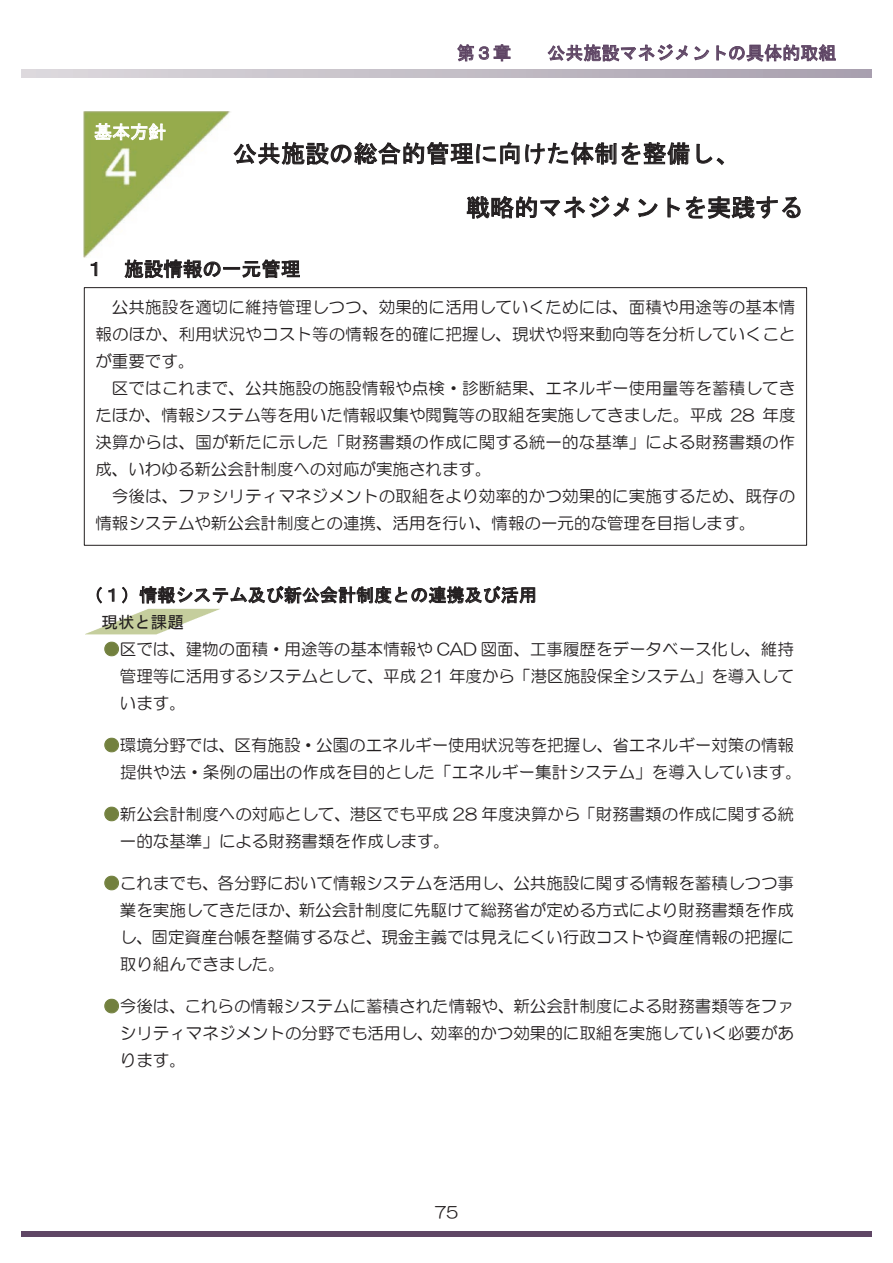
<style>
.page{position:relative;width:893px;height:1263px;background:#fff}
.page>*{position:absolute;margin:0;border:0;box-sizing:border-box;transform-origin:0 0}
.t1{font:24px "MS Gothic";letter-spacing:.005em;color:#231f20}
.t2{font:19.5px "MS Gothic";color:#231f20}
.t3{font:18px "MS Gothic";letter-spacing:.005em;color:#231f20}
.t4{font:18px "MS Gothic";letter-spacing:.005em;color:#5f4665}
.t5{font:18px "MS Gothic";color:#fff}
.t6{font:16.5px/27px "HG Maru Gothic MPRO";letter-spacing:.005em;color:#231f20;text-align:justify}
.t7{font:16.5px "MS Gothic";letter-spacing:.005em;color:#231f20}
.t8{font:15.75px "HG Maru Gothic MPRO";color:#231f20}
.s1{color:#72803e}
</style>
<div class="page">
<img style="left:85px;top:612px;width:115px;height:22px">
<img style="left:83px;top:112px;width:147px;height:146px">
<svg style="left:94px;top:123px;width:72px;height:17px"></svg>
<svg style="left:91px;top:262px;width:6px;height:14px"></svg>
<svg style="left:124px;top:259px;width:176px;height:20px"></svg>
<svg style="left:97px;top:587px;width:5px;height:17px"></svg>
<svg style="left:108px;top:588px;width:6px;height:14px"></svg>
<svg style="left:122px;top:587px;width:5px;height:17px"></svg>
<svg style="left:139px;top:586px;width:396px;height:31px"></svg>
<svg style="left:104px;top:642px;width:15px;height:14px"></svg>
<svg style="left:104px;top:738px;width:15px;height:14px"></svg>
<svg style="left:104px;top:807px;width:15px;height:14px"></svg>
<svg style="left:104px;top:876px;width:15px;height:14px"></svg>
<svg style="left:104px;top:999px;width:15px;height:14px"></svg>
<div style="left:0;top:1231px;width:893px;height:6px;background:#5f4665"></div>
<svg style="left:233px;top:142px;width:568px;height:77px"></svg>
<svg style="left:21px;top:70px;width:851px;height:8px;background:#c2bdc6"></svg>
<svg style="left:457px;top:44px;width:54px;height:18px"></svg>
<svg style="left:547px;top:44px;width:141px;height:26px"></svg>
<svg style="left:694px;top:46px;width:15px;height:14px"></svg>
<svg style="left:716px;top:44px;width:120px;height:26px"></svg>
<div style="left:84px;top:287px;width:723px;height:259px;border:1px solid #231f20"></div>
<div style="left:0;top:0;width:21px;height:1263px;background:#fff"></div>
<div style="left:872px;top:0;width:21px;height:1263px;background:#fff"></div>
<p class="t5" style="left:94px;top:123px;width:74px">基本方針</p>
<p class="t4" style="left:457px;top:44px;width:56px">第３章</p>
<p class="t4" style="left:547px;top:44px;width:291px">公共施設マネジメントの具体的取組</p>
<h1 class="t1" style="left:233px;top:142px;width:507px">公共施設の総合的管理に向けた体制を整備し、</h1>
<h1 class="t1" style="left:466px;top:195px;width:339px">戦略的マネジメントを実践する</h1>
<p class="t2" style="left:85px;top:259px;width:217px">１ 施設情報の一元管理</p>
<p class="t6" style="left:96px;top:293px;width:701px;text-indent:16px">公共施設を適切に維持管理しつつ、効果的に活用していくためには、面積や用途等の基本情報のほか、利用状況やコスト等の情報を的確に把握し、現状や将来動向等を分析していくことが重要です。</p>
<p class="t6" style="left:95px;top:374px;width:701px;text-indent:16px">区ではこれまで、公共施設の施設情報や点検・診断結果、エネルギー使用量等を蓄積してきたほか、情報システム等を用いた情報収集や閲覧等の取組を実施してきました。平成 28 年度決算からは、国が新たに示した「財務書類の作成に関する統一的な基準」による財務書類の作成、いわゆる新公会計制度への対応が実施されます。</p>
<p class="t6" style="left:95px;top:482px;width:701px;text-indent:16px">今後は、ファシリティマネジメントの取組をより効率的かつ効果的に実施するため、既存の情報システムや新公会計制度との連携、活用を行い、情報の一元的な管理を目指します。</p>
<p class="t3" style="left:85px;top:586px;width:453px">（１）情報システム及び新公会計制度との連携及び活用</p>
<p class="t7" style="left:101px;top:614px;width:84px">現状と課題</p>
<p class="t6" style="left:120px;top:635px;width:675px;text-indent:-17px"><span class="s1">●</span>区では、建物の面積・用途等の基本情報や CAD 図面、工事履歴をデータベース化し、維持管理等に活用するシステムとして、平成 21 年度から「港区施設保全システム」を導入しています。</p>
<p class="t6" style="left:120px;top:731px;width:683px;text-indent:-17px"><span class="s1">●</span>環境分野では、区有施設・公園のエネルギー使用状況等を把握し、省エネルギー対策の情報提供や法・条例の届出の作成を目的とした「エネルギー集計システム」を導入しています。</p>
<p class="t6" style="left:120px;top:800px;width:675px;text-indent:-17px"><span class="s1">●</span>新公会計制度への対応として、港区でも平成 28 年度決算から「財務書類の作成に関する統一的な基準」による財務書類を作成します。</p>
<p class="t6" style="left:120px;top:869px;width:675px;text-indent:-17px"><span class="s1">●</span>これまでも、各分野において情報システムを活用し、公共施設に関する情報を蓄積しつつ事業を実施してきたほか、新公会計制度に先駆けて総務省が定める方式により財務書類を作成し、固定資産台帳を整備するなど、現金主義では見えにくい行政コストや資産情報の把握に取り組んできました。</p>
<p class="t6" style="left:120px;top:992px;width:675px;text-indent:-17px"><span class="s1">●</span>今後は、これらの情報システムに蓄積された情報や、新公会計制度による財務書類等をファシリティマネジメントの分野でも活用し、効率的かつ効果的に取組を実施していく必要があります。</p>
<p class="t8" style="left:435px;top:1205px;width:25px">75</p>
</div>
